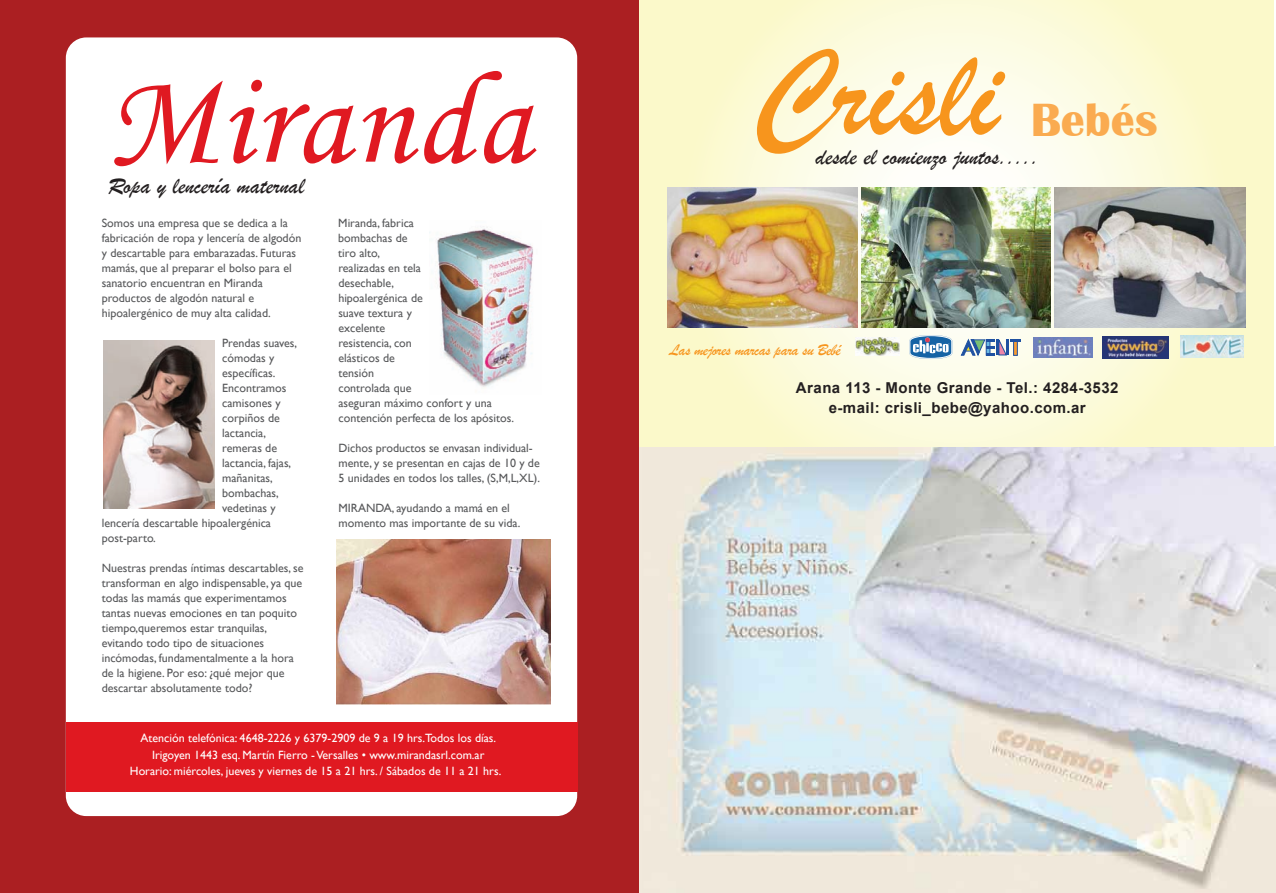
<style>
.page{position:relative;width:1276px;height:893px;background:#fff}
.page>*{position:absolute;margin:0;border:0;box-sizing:border-box;transform-origin:0 0}
.t1{font:132px "Monotype Corsiva";letter-spacing:.015em;color:#e01921}
.t2{font:130.65px "Brush Script";color:#f7951d}
.t3{font:700 48px "Britannic";color:#faab50}
.t4{font:24px "Brush Script";color:#231f20}
.t5{font:16.5px "Brush Script";letter-spacing:-.02em;color:#f7951d}
.t6{font:700 15px/19.5px "Arial";letter-spacing:.03em;color:#231f20;text-align:center}
.t7{font:12px/15px "Gill Sans";color:#57585a}
.t8{font:12px/16.5px "Gill Sans";color:#fff;text-align:center}
</style>
<div class="page">
<img style="left:639px;top:446px;width:637px;height:447px">
<svg style="left:639px;top:0;width:634px;height:446px;background:#fbf9d9"></svg>
<svg style="left:909px;top:335px;width:43px;height:24px"></svg>
<svg style="left:961px;top:338px;width:59px;height:18px"></svg>
<img style="left:1033px;top:337px;width:59px;height:20px">
<img style="left:1102px;top:336px;width:66px;height:22px">
<img style="left:1180px;top:336px;width:63px;height:22px">
<img style="left:668px;top:187px;width:190px;height:140px">
<img style="left:1055px;top:187px;width:190px;height:140px">
<img style="left:861px;top:187px;width:189px;height:140px">
<img style="left:855px;top:337px;width:44px;height:19px">
<div style="left:0;top:0;width:639px;height:893px;background:#ab1f22"></div>
<div style="left:66px;top:37px;width:511px;height:779px;background:#fff;border-radius:20px"></div>
<div style="left:66px;top:722px;width:511px;height:69px;background:#e01921"></div>
<img style="left:336px;top:540px;width:215px;height:165px">
<img style="left:103px;top:341px;width:111px;height:167px">
<img style="left:429px;top:227px;width:104px;height:161px">
<h1 class="t1" style="left:106px;top:41px;width:425px">Miranda</h1>
<h3 class="t4" style="left:108px;top:171px;width:198px">Ropa y lencería maternal</h3>
<p class="t7" style="left:102px;top:215px;width:201px">Somos una empresa que se dedica a la fabricación de ropa y lencería de algodón y descartable para embarazadas. Futuras mamás, que al preparar el bolso para el sanatorio encuentran en Miranda productos de algodón natural e hipoalergénico de muy alta calidad.</p>
<p class="t7" style="left:222px;top:335px;width:76px">Prendas suaves,</p>
<p class="t7" style="left:222px;top:350px;width:54px">cómodas y</p>
<p class="t7" style="left:222px;top:365px;width:55px">específicas.</p>
<p class="t7" style="left:222px;top:380px;width:66px">Encontramos</p>
<p class="t7" style="left:222px;top:395px;width:60px">camisones y</p>
<p class="t7" style="left:222px;top:410px;width:59px">corpiños de</p>
<p class="t7" style="left:222px;top:425px;width:45px">lactancia,</p>
<p class="t7" style="left:222px;top:440px;width:56px">remeras de</p>
<p class="t7" style="left:222px;top:455px;width:71px">lactancia, fajas,</p>
<p class="t7" style="left:222px;top:470px;width:52px">mañanitas,</p>
<p class="t7" style="left:222px;top:485px;width:58px">bombachas,</p>
<p class="t7" style="left:222px;top:500px;width:55px">vedetinas y</p>
<p class="t7" style="left:102px;top:515px;width:171px">lencería descartable hipoalergénica</p>
<p class="t7" style="left:102px;top:530px;width:56px">post-parto.</p>
<p class="t7" style="left:102px;top:560px;width:203px">Nuestras prendas íntimas descartables, se transforman en algo indispensable, ya que todas las mamás que experimentamos tantas nuevas emociones en tan poquito tiempo,queremos estar tranquilas, evitando todo tipo de situaciones incómodas, fundamentalmente a la hora de la higiene. Por eso: ¿qué mejor que descartar absolutamente todo?</p>
<p class="t7" style="left:338px;top:215px;width:177px">Miranda, fabrica<br>bombachas de<br>tiro alto,<br>realizadas en tela<br>desechable,<br>hipoalergénica de<br>suave textura y<br>excelente<br>resistencia, con<br>elásticos de<br>tensión<br>controlada que<br>aseguran máximo confort y una contención perfecta de los apósitos.</p>
<p class="t7" style="left:338px;top:440px;width:203px">Dichos productos se envasan individual&shy;mente, y se presentan en cajas de 10 y de<br>5 unidades en todos los talles, (S,M,L,XL).</p>
<p class="t7" style="left:338px;top:500px;width:183px">MIRANDA, ayudando a mamá en el momento mas importante de su vida.</p>
<p class="t8" style="left:130px;top:730px;width:373px">Atención telefónica: 4648-2226 y 6379-2909 de 9 a 19 hrs.Todos los días.<br>Irigoyen 1443 esq. Martín Fierro - Versalles • www.mirandasrl.com.ar<br>Horario: miércoles, jueves y viernes de 15 a 21 hrs. / Sábados de 11 a 21 hrs.</p>
<h2 class="t2" style="left:752px;top:14px;width:249px">Crisli</h2>
<h3 class="t3" style="left:1030px;top:93px;width:128px">Bebés</h3>
<h3 class="t4" style="left:815px;top:142px;width:225px">desde el comienzo juntos.....</h3>
<h3 class="t5" style="left:669px;top:340px;width:173px">Las mejores marcas para su Bebé</h3>
<p class="t6" style="left:796px;top:378px;width:324px">Arana 113 - Monte Grande - Tel.: 4284-3532 e-mail: crisli_bebe@yahoo.com.ar</p>
</div>
